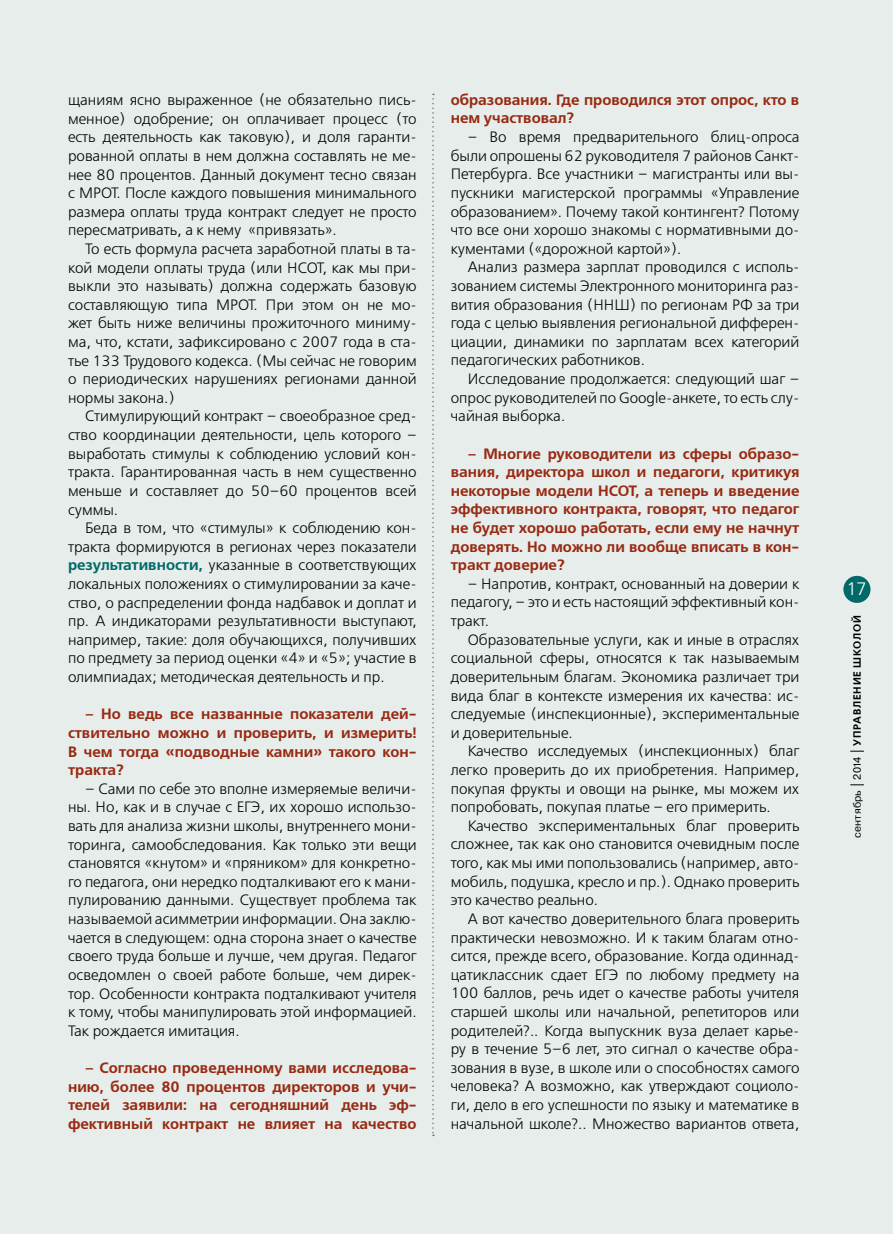
<style>
.page{position:relative;width:893px;height:1234px;background:#fff}
.page>*{position:absolute;margin:0;border:0;box-sizing:border-box;transform-origin:0 0}
.t1{font:23.55px "Times New Roman";color:#fff}
.t2{font:15px/18.6px "Free Set";color:#000;text-align:justify}
.t3{font:700 15px/18.6px "Free Set";color:#982a12;text-align:justify}
.t4{font:600 10.5px "Free Set";letter-spacing:.075em;color:#000}
.t5{font:10.5px "Pragmatica";letter-spacing:.075em;color:#000}
.s1{font-weight:700;color:#006a69}
.s2{font-family:"Pragmatica";font-weight:400}
</style>
<div class="page">
<div style="left:0;top:0;width:893px;height:1233px;background:#e7edeb"></div>
<div style="left:843px;top:575px;width:27px;height:27px;background:#006a69;border-radius:50%"></div>
<svg style="left:432px;top:94px;width:2px;height:1041px"></svg>
<svg style="left:850px;top:784px;width:14px;height:1px"></svg>
<svg style="left:850px;top:750px;width:14px;height:1px"></svg>
<p class="t2" style="left:68px;top:91px;width:350px">щаниям ясно выраженное (не обязательно пись&shy;менное) одобрение; он оплачивает процесс (то есть деятельность как таковую), и доля гаранти&shy;рованной оплаты в нем должна составлять не ме&shy;нее 80 процентов. Данный документ тесно связан с МРОТ. После каждого повышения минимального размера оплаты труда контракт следует не просто пересматривать, а к нему «привязать».</p>
<p class="t2" style="left:68px;top:240px;width:350px;text-indent:17px">То есть формула расчета заработной платы в та&shy;кой модели оплаты труда (или НСОТ, как мы при&shy;выкли это называть) должна содержать базовую составляющую типа МРОТ. При этом он не мо&shy;жет быть ниже величины прожиточного миниму&shy;ма, что, кстати, зафиксировано с 2007 года в ста&shy;тье 133 Трудового кодекса. (Мы сейчас не говорим о периодических нарушениях регионами данной нормы закона.)</p>
<p class="t2" style="left:68px;top:407px;width:350px;text-indent:17px">Стимулирующий контракт – своеобразное сред&shy;ство координации деятельности, цель которого – выработать стимулы к соблюдению условий кон&shy;тракта. Гарантированная часть в нем существенно меньше и составляет до 50–60 процентов всей суммы.</p>
<p class="t2" style="left:68px;top:519px;width:350px;text-indent:17px">Беда в том, что «стимулы» к соблюдению кон&shy;тракта формируются в регионах через показатели <span class="s1">результативности,</span> указанные в соответствующих локальных положениях о стимулировании за каче&shy;ство, о распределении фонда надбавок и доплат и пр. А индикаторами результативности выступают, например, такие: доля обучающихся, получивших по предмету за период оценки «4» и «5»; участие в олимпиадах; методическая деятельность и пр.</p>
<p class="t3" style="left:68px;top:705px;width:350px;text-indent:17px">– Но ведь все названные показатели дей&shy;ствительно можно и проверить, и измерить!<br>В чем тогда «подводные камни» такого кон&shy;тракта?</p>
<p class="t2" style="left:68px;top:779px;width:350px;text-indent:17px">– Сами по себе это вполне измеряемые величи&shy;ны. Но, как и в случае с ЕГЭ, их хорошо использо&shy;вать для анализа жизни школы, внутреннего мони&shy;торинга, самообследования. Как только эти вещи становятся «кнутом» и «пряником» для конкретно&shy;го педагога, они нередко подталкивают его к мани&shy;пулированию данными. Существует проблема так называемой асимметрии информации. Она заклю&shy;чается в следующем: одна сторона знает о качестве своего труда больше и лучше, чем другая. Педагог осведомлен о своей работе больше, чем дирек&shy;тор. Особенности контракта подталкивают учителя к тому, чтобы манипулировать этой информацией.<br>Так рождается имитация.</p>
<p class="t3" style="left:68px;top:1058px;width:350px;text-indent:17px">– Согласно проведенному вами исследова&shy;нию, более 80 процентов директоров и учи&shy;телей заявили: на сегодняшний день эф&shy;фективный контракт не влияет на качество</p>
<p class="t3" style="left:451px;top:91px;width:350px">образования. Где проводился этот опрос, кто в нем участвовал?</p>
<p class="t2" style="left:451px;top:128px;width:350px;text-indent:17px">– Во время предварительного блиц-опроса были опрошены 62 руководителя 7 районов Санкт-Петербурга. Все участники – магистранты или вы&shy;пускники магистерской программы «Управление образованием». Почему такой контингент? Потому что все они хорошо знакомы с нормативными до&shy;кументами («дорожной картой»).</p>
<p class="t2" style="left:451px;top:258px;width:350px;text-indent:17px">Анализ размера зарплат проводился с исполь&shy;зованием системы Электронного мониторинга раз&shy;вития образования (ННШ) по регионам РФ за три года с целью выявления региональной дифферен&shy;циации, динамики по зарплатам всех категорий педагогических работников.</p>
<p class="t2" style="left:451px;top:370px;width:350px;text-indent:17px">Исследование продолжается: следующий шаг – опрос руководителей по Google-анкете, то есть слу&shy;чайная выборка.</p>
<p class="t3" style="left:451px;top:444px;width:350px;text-indent:17px">– Многие руководители из сферы образо&shy;вания, директора школ и педагоги, критикуя некоторые модели НСОТ, а теперь и введение эффективного контракта, говорят, что педагог не будет хорошо работать, если ему не начнут доверять. Но можно ли вообще вписать в кон&shy;тракт доверие?</p>
<p class="t2" style="left:451px;top:574px;width:350px;text-indent:17px">– Напротив, контракт, основанный на доверии к педагогу, – это и есть настоящий эффективный кон&shy;тракт.</p>
<p class="t2" style="left:451px;top:630px;width:350px;text-indent:17px">Образовательные услуги, как и иные в отраслях социальной сферы, относятся к так называемым доверительным благам. Экономика различает три вида благ в контексте измерения их качества: ис&shy;следуемые (инспекционные), экспериментальные и доверительные.</p>
<p class="t2" style="left:451px;top:742px;width:350px;text-indent:17px">Качество исследуемых (инспекционных) благ легко проверить до их приобретения. Например, покупая фрукты и овощи на рынке, мы можем их попробовать, покупая платье – его примерить.</p>
<p class="t2" style="left:451px;top:816px;width:350px;text-indent:17px">Качество экспериментальных благ проверить сложнее, так как оно становится очевидным после того, как мы ими попользовались (например, авто&shy;мобиль, подушка, кресло и пр.). Однако проверить это качество реально.</p>
<p class="t2" style="left:451px;top:909px;width:350px;text-indent:17px">А вот качество доверительного блага проверить практически невозможно. И к таким благам отно&shy;сится, прежде всего, образование. Когда одиннад&shy;цатиклассник сдает ЕГЭ по любому предмету на 100 баллов, речь идет о качестве работы учителя старшей школы или начальной, репетиторов или родителей?.. Когда выпускник вуза делает карье&shy;ру в течение 5–6 лет, это сигнал о качестве обра&shy;зования в вузе, в школе или о способностях самого человека? А возможно, как утверждают социоло&shy;ги, дело в его успешности по языку и математике в начальной школе?.. Множество вариантов ответа,</p>
<h1 class="t1" style="left:847px;top:573px;width:23px">17</h1>
<p class="t4" style="left:851px;top:837px;width:224px;rotate:-90deg"><span class="s2">сентябрь 2014</span> управление школой</p>
<p class="t5" style="left:851px;top:864px;width:74px;rotate:-90deg">июль–август</p>
</div>
